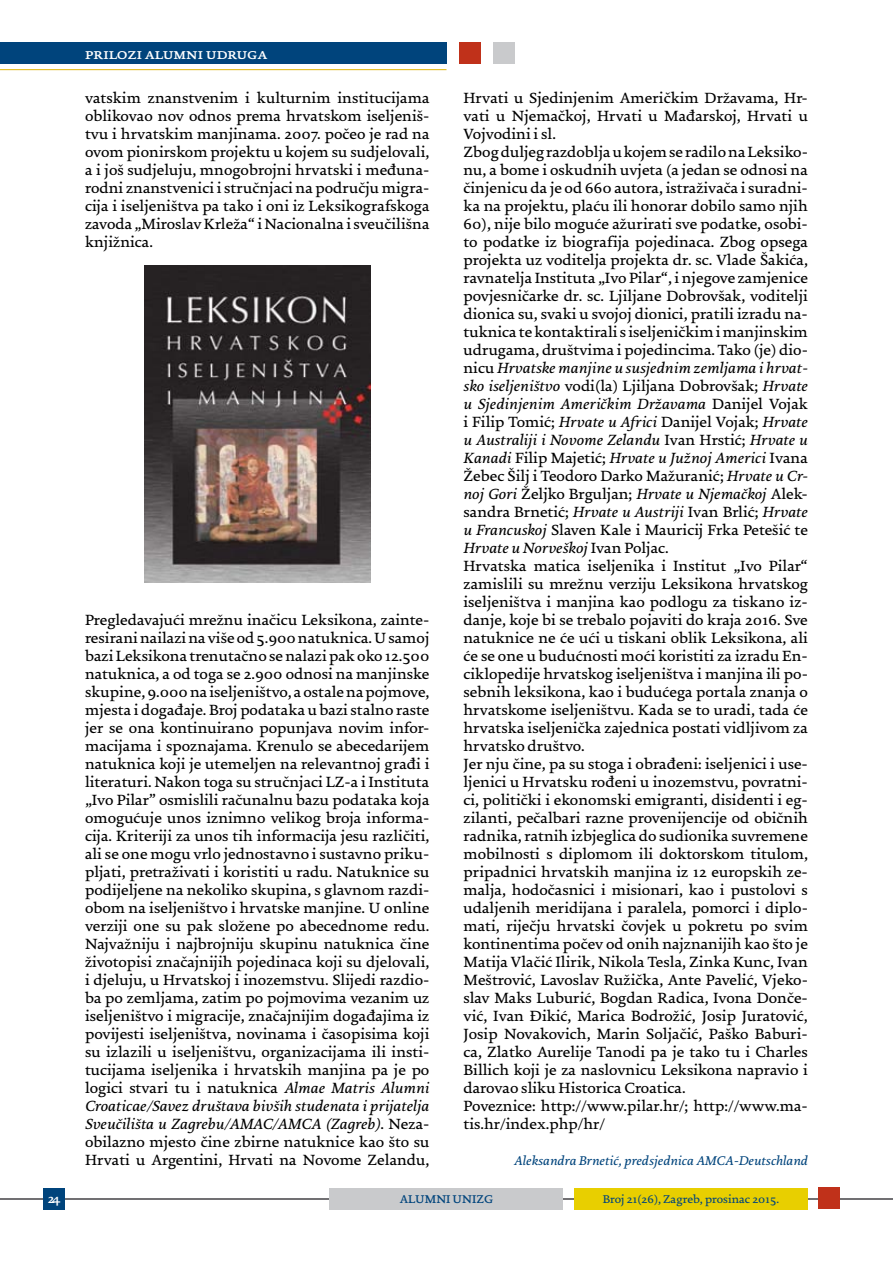
<style>
.page{position:relative;width:893px;height:1263px;background:#fff}
.page>*{position:absolute;margin:0;border:0;box-sizing:border-box;transform-origin:0 0}
.t1{font:500 15.75px/18px "Uni Zg";color:#000;text-align:justify}
.t2{font:700 15.75px "Uni Zg";color:#fff}
.t3{font:italic 500 13.5px "Uni Zg";color:#00447c}
.t4{font:700 13.5px "Uni Zg";color:#fff}
.t5{font:500 12px "Uni Zg";color:#00447c}
.t6{font:700 12px "Uni Zg";color:#00447c}
.s1{font-style:italic}
</style>
<div class="page">
<hr style="left:0;top:1198px;width:893px;height:1px;background:#717073">
<div style="left:44px;top:1188px;width:21px;height:21px;background:#00447c"></div>
<div style="left:819px;top:1187px;width:21px;height:22px;background:#c0311a"></div>
<div style="left:330px;top:1188px;width:233px;height:21px;background:#c9cacc"></div>
<div style="left:574px;top:1188px;width:234px;height:21px;background:#e8cf00"></div>
<div style="left:0;top:43px;width:446px;height:21px;background:#00447c"></div>
<div style="left:459px;top:43px;width:21px;height:21px;background:#c0311a"></div>
<div style="left:493px;top:43px;width:21px;height:21px;background:#c9cacc"></div>
<hr style="left:0;top:69px;width:446px;height:1px;background:#deb408">
<img style="left:144px;top:265px;width:226px;height:317px">
<p class="t2" style="left:85px;top:45px;width:184px">prilozi alumni udruga</p>
<p class="t1" style="left:85px;top:90px;width:346px">vatskim znanstvenim i kulturnim institucijama oblikovao nov odnos prema hrvatskom iseljeniš&shy;tvu i hrvatskim manjinama. 2007. počeo je rad na ovom pionirskom projektu u kojem su sudjelovali, a i još sudjeluju, mnogobrojni hrvatski i međuna&shy;rodni znanstvenici i stručnjaci na području migra&shy;cija i iseljeništva pa tako i oni iz Leksikografskoga zavoda „Miroslav Krleža“ i Nacionalna i sveučilišna knjižnica.</p>
<p class="t1" style="left:85px;top:612px;width:346px">Pregledavajući mrežnu inačicu Leksikona, zainte&shy;resirani nailazi na više od 5.900 natuknica. U samoj bazi Leksikona trenutačno se nalazi pak oko 12.500 natuknica, a od toga se 2.900 odnosi na manjinske skupine, 9.000 na iseljeništvo, a ostale na pojmove, mjesta i događaje. Broj podataka u bazi stalno raste jer se ona kontinuirano popunjava novim infor&shy;macijama i spoznajama. Krenulo se abecedarijem natuknica koji je utemeljen na relevantnoj građi i literaturi. Nakon toga su stručnjaci LZ-a i Instituta „Ivo Pilar” osmislili računalnu bazu podataka koja omogućuje unos iznimno velikog broja informa&shy;cija. Kriteriji za unos tih informacija jesu različiti, ali se one mogu vrlo jednostavno i sustavno priku&shy;pljati, pretraživati i koristiti u radu. Natuknice su podijeljene na nekoliko skupina, s glavnom razdi&shy;obom na iseljeništvo i hrvatske manjine. U online verziji one su pak složene po abecednome redu.<br>Najvažniju i najbrojniju skupinu natuknica čine životopisi značajnijih pojedinaca koji su djelovali, i djeluju, u Hrvatskoj i inozemstvu. Slijedi razdio&shy;ba po zemljama, zatim po pojmovima vezanim uz iseljeništvo i migracije, značajnijim događajima iz povijesti iseljeništva, novinama i časopisima koji su izlazili u iseljeništvu, organizacijama ili insti&shy;tucijama iseljenika i hrvatskih manjina pa je po logici stvari tu i natuknica <span class="s1">Almae Matris Alumni Croaticae/Savez društava bivših studenata i prijatelja Sveučilišta u Zagrebu/AMAC/AMCA (Zagreb)</span>. Neza&shy;obilazno mjesto čine zbirne natuknice kao što su Hrvati u Argentini, Hrvati na Novome Zelandu,</p>
<p class="t1" style="left:463px;top:90px;width:346px;text-align:left">Hrvati u Sjedinjenim Američkim Državama, Hr&shy;vati u Njemačkoj, Hrvati u Mađarskoj, Hrvati u Vojvodini i sl.<br>Zbog duljeg razdoblja u kojem se radilo na Leksiko&shy;nu, a bome i oskudnih uvjeta (a jedan se odnosi na činjenicu da je od 660 autora, istraživača i suradni&shy;ka na projektu, plaću ili honorar dobilo samo njih 60), nije bilo moguće ažurirati sve podatke, osobi&shy;to podatke iz biografija pojedinaca. Zbog opsega projekta uz voditelja projekta dr. sc. Vlade Šakića, ravnatelja Instituta „Ivo Pilar“, i njegove zamjenice povjesničarke dr. sc. Ljiljane Dobrovšak, voditelji dionica su, svaki u svojoj dionici, pratili izradu na&shy;tuknica te kontaktirali s iseljeničkim i manjinskim udrugama, društvima i pojedincima. Tako (je) dio&shy;nicu <span class="s1">Hrvatske manjine u susjednim zemljama i hrvat&shy;sko iseljeništvo</span> vodi(la) Ljiljana Dobrovšak; <span class="s1">Hrvate u Sjedinjenim Američkim Državama</span> Danijel Vojak i Filip Tomić; <span class="s1">Hrvate u Africi</span> Danijel Vojak; <span class="s1">Hrvate u Australiji i Novome Zelandu</span> Ivan Hrstić; <span class="s1">Hrvate u Kanadi</span> Filip Majetić; <span class="s1">Hrvate u Južnoj Americi</span> Ivana Žebec Šilj i Teodoro Darko Mažuranić; <span class="s1">Hrvate u Cr&shy;noj Gori</span> Željko Brguljan; <span class="s1">Hrvate u Njemačkoj</span> Alek&shy;sandra Brnetić; <span class="s1">Hrvate u Austriji</span> Ivan Brlić; <span class="s1">Hrvate u Francuskoj</span> Slaven Kale i Mauricij Frka Petešić te <span class="s1">Hrvate u Norveškoj</span> Ivan Poljac.<br>Hrvatska matica iseljenika i Institut „Ivo Pilar“ zamislili su mrežnu verziju Leksikona hrvatskog iseljeništva i manjina kao podlogu za tiskano iz&shy;danje, koje bi se trebalo pojaviti do kraja 2016. Sve natuknice ne će ući u tiskani oblik Leksikona, ali će se one u budućnosti moći koristiti za izradu En&shy;ciklopedije hrvatskog iseljeništva i manjina ili po&shy;sebnih leksikona, kao i budućega portala znanja o hrvatskome iseljeništvu. Kada se to uradi, tada će hrvatska iseljenička zajednica postati vidljivom za hrvatsko društvo.<br>Jer nju čine, pa su stoga i obrađeni: iseljenici i use&shy;ljenici u Hrvatsku rođeni u inozemstvu, povratni&shy;ci, politički i ekonomski emigranti, disidenti i eg&shy;zilanti, pečalbari razne provenijencije od običnih radnika, ratnih izbjeglica do sudionika suvremene mobilnosti s diplomom ili doktorskom titulom, pripadnici hrvatskih manjina iz 12 europskih ze&shy;malja, hodočasnici i misionari, kao i pustolovi s udaljenih meridijana i paralela, pomorci i diplo&shy;mati, riječju hrvatski čovjek u pokretu po svim kontinentima počev od onih najznanijih kao što je Matija Vlačić Ilirik, Nikola Tesla, Zinka Kunc, Ivan Meštrović, Lavoslav Ružička, Ante Pavelić, Vjeko&shy;slav Maks Luburić, Bogdan Radica, Ivona Donče&shy;vić, Ivan Đikić, Marica Bodrožić, Josip Juratović, Josip Novakovich, Marin Soljačić, Paško Baburi&shy;ca, Zlatko Aurelije Tanodi pa je tako tu i Charles Billich koji je za naslovnicu Leksikona napravio i darovao sliku Historica Croatica.<br>Poveznice: http://www.pilar.hr/; http://www.ma&shy;tis.hr/index.php/hr/</p>
<p class="t3" style="left:514px;top:1153px;width:295px">Aleksandra Brnetić, predsjednica AMCA-Deutschland</p>
<p class="t4" style="left:48px;top:1191px;width:14px">24</p>
<p class="t6" style="left:400px;top:1193px;width:95px">ALUMNI UNIZG</p>
<p class="t5" style="left:603px;top:1193px;width:178px">Broj 21(26), Zagreb, prosinac 2015.</p>
</div>
